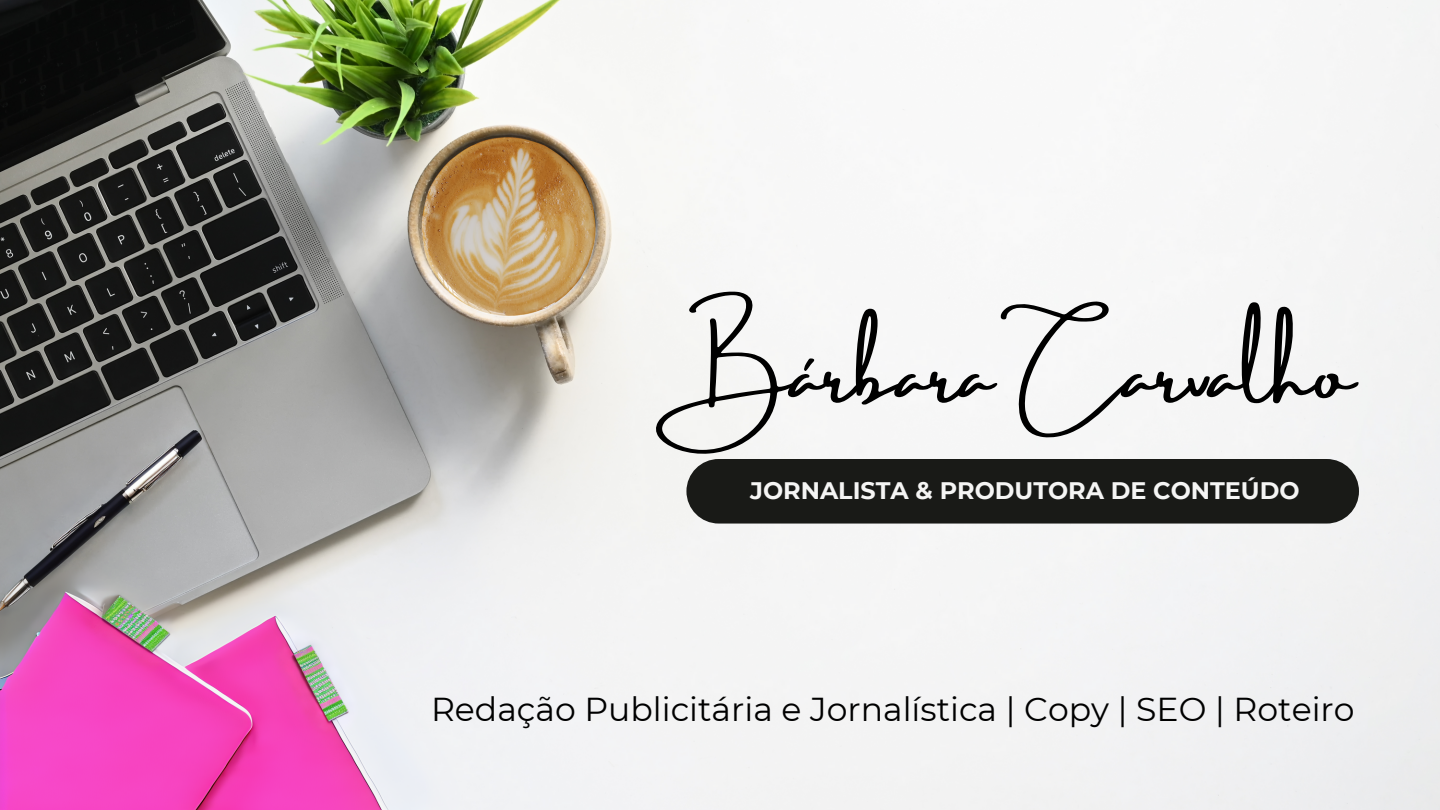
<style>
.page{position:relative;width:1440px;height:810px;background:#fff}
.page>*{position:absolute;margin:0;border:0;box-sizing:border-box;transform-origin:0 0}
.t1{font:76.2px "Amsterdam Three";color:#000}
.t2{font:33.1px "Montserrat";color:#000}
.t3{font:700 23.9px "Montserrat";color:#f5f5f4}
</style>
<div class="page">
<img style="left:0;top:0;width:1440px;height:810px">
<div style="left:686px;top:459px;width:673px;height:65px;background:#191a17;border-radius:32px"></div>
<p class="t1" style="left:691px;top:331px;width:665px">Bárbara Carvalho</p>
<p class="t3" style="left:750px;top:476px;width:551px">JORNALISTA &amp; PRODUTORA DE CONTEÚDO</p>
<p class="t2" style="left:431px;top:689px;width:925px">Redação Publicitária e Jornalística | Copy | SEO | Roteiro</p>
</div>
